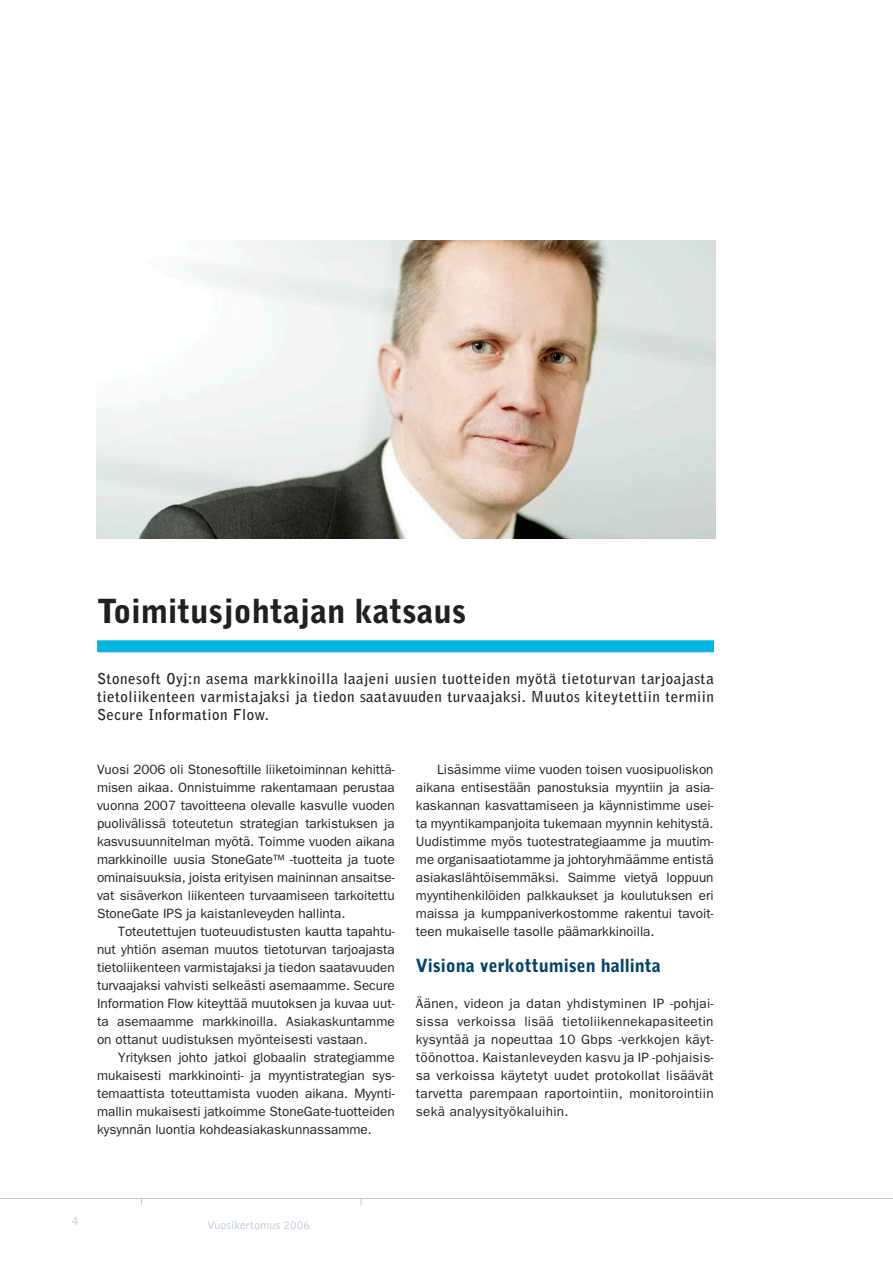
<style>
.page{position:relative;width:893px;height:1263px;background:#fff}
.page>*{position:absolute;margin:0;border:0;box-sizing:border-box;transform-origin:0 0}
.Main_Heading{font:900 33px "Bell Gothic";color:#231f20}
.Heading_1{font:900 18px "Bell Gothic";color:#00446a}
.Introduction_paragra{font:700 15px/18px "Bell Gothic";letter-spacing:.03em;color:#231f20;text-align:justify}
.Leipis{font:13.5px/18px "Franklin Gothic";color:#231f20;text-align:justify}
.Heading_1-2{font:13.5px/18px "Franklin Gothic";letter-spacing:.02em;color:#231f20;text-align:justify}
.t1{font:300 12px "Bell Gothic";color:#b9c8d5}
</style>
<div class="page">
<hr style="left:0;top:1198px;width:893px;height:1px;background:#b9c8d5">
<div style="left:97px;top:640px;width:617px;height:12px;background:#00b6de"></div>
<img style="left:97px;top:241px;width:619px;height:298px">
<p class="Main_Heading" style="left:97px;top:592px;width:371px">Toimitusjohtajan katsaus</p>
<p class="Introduction_paragra" style="left:97px;top:669px;width:618px">Stonesoft Oyj:n asema markkinoilla laajeni uusien tuotteiden myötä tietoturvan tarjoajasta tietoliikenteen varmistajaksi ja tiedon saatavuuden turvaajaksi. Muutos kiteytettiin termiin Secure Information Flow.</p>
<p class="Leipis" style="left:97px;top:761px;width:299px">Vuosi 2006 oli Stonesoftille liiketoiminnan kehittä&shy;misen aikaa. Onnistuimme rakentamaan perustaa vuonna 2007 tavoitteena olevalle kasvulle vuoden puolivälissä toteutetun strategian tarkistuksen ja kasvusuunnitelman myötä. Toimme vuoden aikana markkinoille uusia StoneGate™ -tuotteita ja tuote ominaisuuksia, joista erityisen maininnan ansaitse&shy;vat sisäverkon liikenteen turvaamiseen tarkoitettu StoneGate IPS ja kaistanleveyden hallinta.</p>
<p class="Leipis" style="left:97px;top:923px;width:299px;text-indent:21px">Toteutettujen tuoteuudistusten kautta tapahtu&shy;nut yhtiön aseman muutos tietoturvan tarjoajasta tietoliikenteen varmistajaksi ja tiedon saatavuuden turvaajaksi vahvisti selkeästi asemaamme. Secure Information Flow kiteyttää muutoksen ja kuvaa uut&shy;ta asemaamme markkinoilla. Asiakaskuntamme on ottanut uudistuksen myönteisesti vastaan.</p>
<p class="Leipis" style="left:97px;top:1049px;width:299px;text-indent:21px">Yrityksen johto jatkoi globaalin strategiamme mukaisesti markkinointi- ja myyntistrategian sys&shy;temaattista toteuttamista vuoden aikana. Myynti&shy;mallin mukaisesti jatkoimme StoneGate-tuotteiden kysynnän luontia kohdeasiakaskunnassamme.</p>
<p class="Leipis" style="left:416px;top:761px;width:299px;text-indent:21px">Lisäsimme viime vuoden toisen vuosipuoliskon aikana entisestään panostuksia myyntiin ja asia&shy;kaskannan kasvattamiseen ja käynnistimme usei&shy;ta myyntikampanjoita tukemaan myynnin kehitystä.<br>Uudistimme myös tuotestrategiaamme ja muutim&shy;me organisaatiotamme ja johtoryhmäämme entistä asiakaslähtöisemmäksi. Saimme vietyä loppuun myyntihenkilöiden palkkaukset ja koulutuksen eri maissa ja kumppaniverkostomme rakentui tavoit&shy;teen mukaiselle tasolle päämarkkinoilla.</p>
<p class="Heading_1" style="left:416px;top:955px;width:246px">Visiona verkottumisen hallinta</p>
<p class="Heading_1-2" style="left:416px;top:995px;width:299px">Äänen, videon ja datan yhdistyminen IP -pohjai&shy;sissa verkoissa lisää tietoliikennekapasiteetin kysyntää ja nopeuttaa 10 Gbps -verkkojen käyt&shy;töönottoa. Kaistanleveyden kasvu ja IP -pohjaisis&shy;sa verkoissa käytetyt uudet protokollat lisäävät tarvetta parempaan raportointiin, monitorointiin sekä analyysityökaluihin.</p>
<p class="t1" style="left:207px;top:1219px;width:105px">Vuosikertomus 2006</p>
</div>
